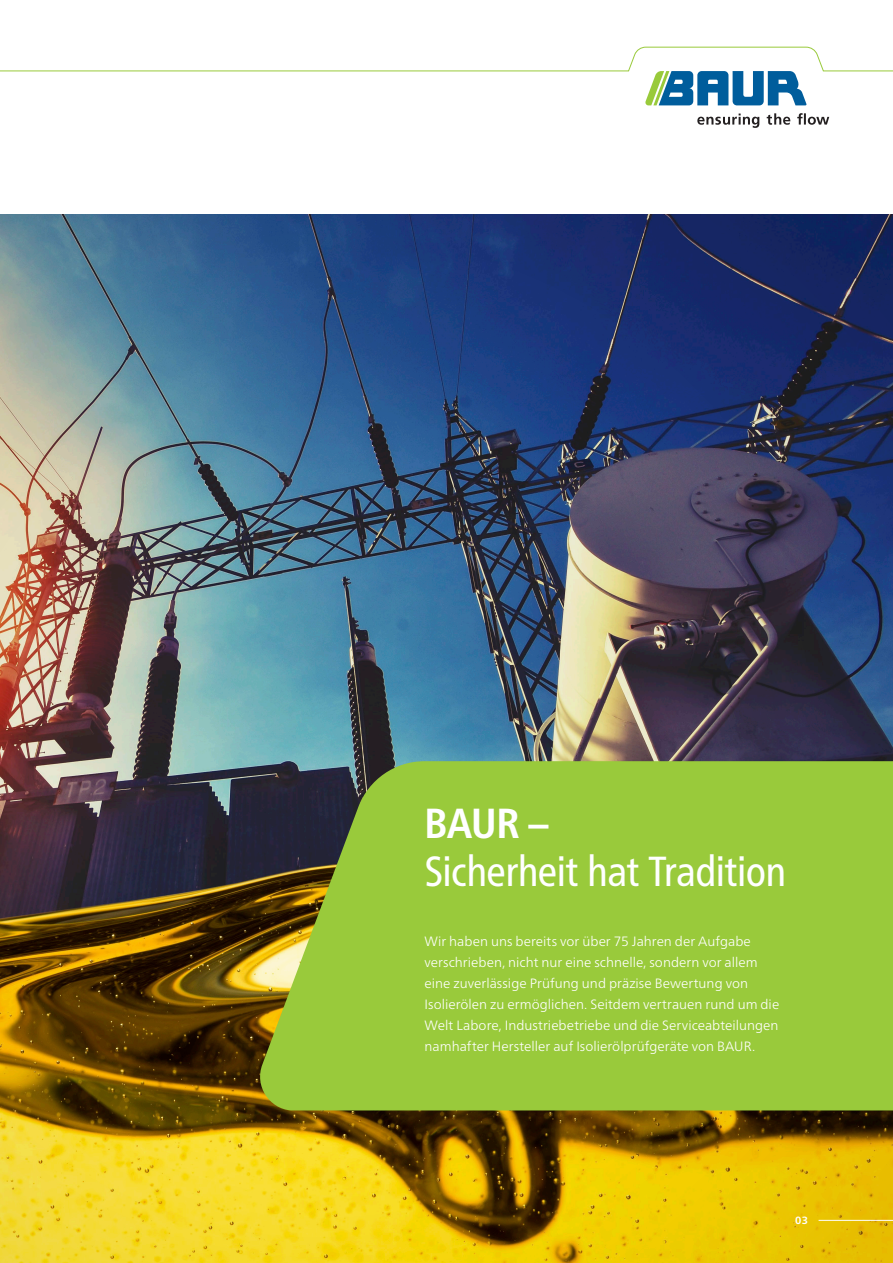
<style>
.page{position:relative;width:893px;height:1263px;background:#fff}
.page>*{position:absolute;margin:0;border:0;box-sizing:border-box;transform-origin:0 0}
.t1{font:condensed 42px "Frutiger Neue LTW1 G";letter-spacing:-.02em;color:#fff}
.t2{font:700 condensed 42px "Frutiger Neue LTW1 G";color:#fff}
.t3{font:300 13.5px/21px "Frutiger Neue LTW1 G";letter-spacing:.005em;color:#fff}
.t4{font:700 10.5px "Frutiger Neue LTW1 G";color:#fff}
</style>
<div class="page">
<img style="left:0;top:215px;width:893px;height:1048px">
<hr style="left:819px;top:1220px;width:74px;height:1px;background:#fff">
<svg style="left:697px;top:113px;width:132px;height:15px"></svg>
<svg style="left:0;top:46px;width:893px;height:59px"></svg>
<svg style="left:254px;top:761px;width:639px;height:349px;background:#92be3a"></svg>
<p class="t2" style="left:424px;top:792px;width:126px">BAUR –</p>
<p class="t1" style="left:424px;top:840px;width:363px">Sicherheit hat Tradition</p>
<p class="t3" style="left:424px;top:930px;width:356px">Wir haben uns bereits vor über 75 Jahren der Aufgabe verschrieben, nicht nur eine schnelle, sondern vor allem eine zuverlässige Prüfung und präzise Bewertung von Isolierölen zu ermöglichen. Seitdem vertrauen rund um die Welt Labore, Industriebetriebe und die Serviceabteilungen namhafter Hersteller auf Isolierölprüfgeräte von BAUR.</p>
<p class="t4" style="left:795px;top:1213px;width:14px">03</p>
</div>
